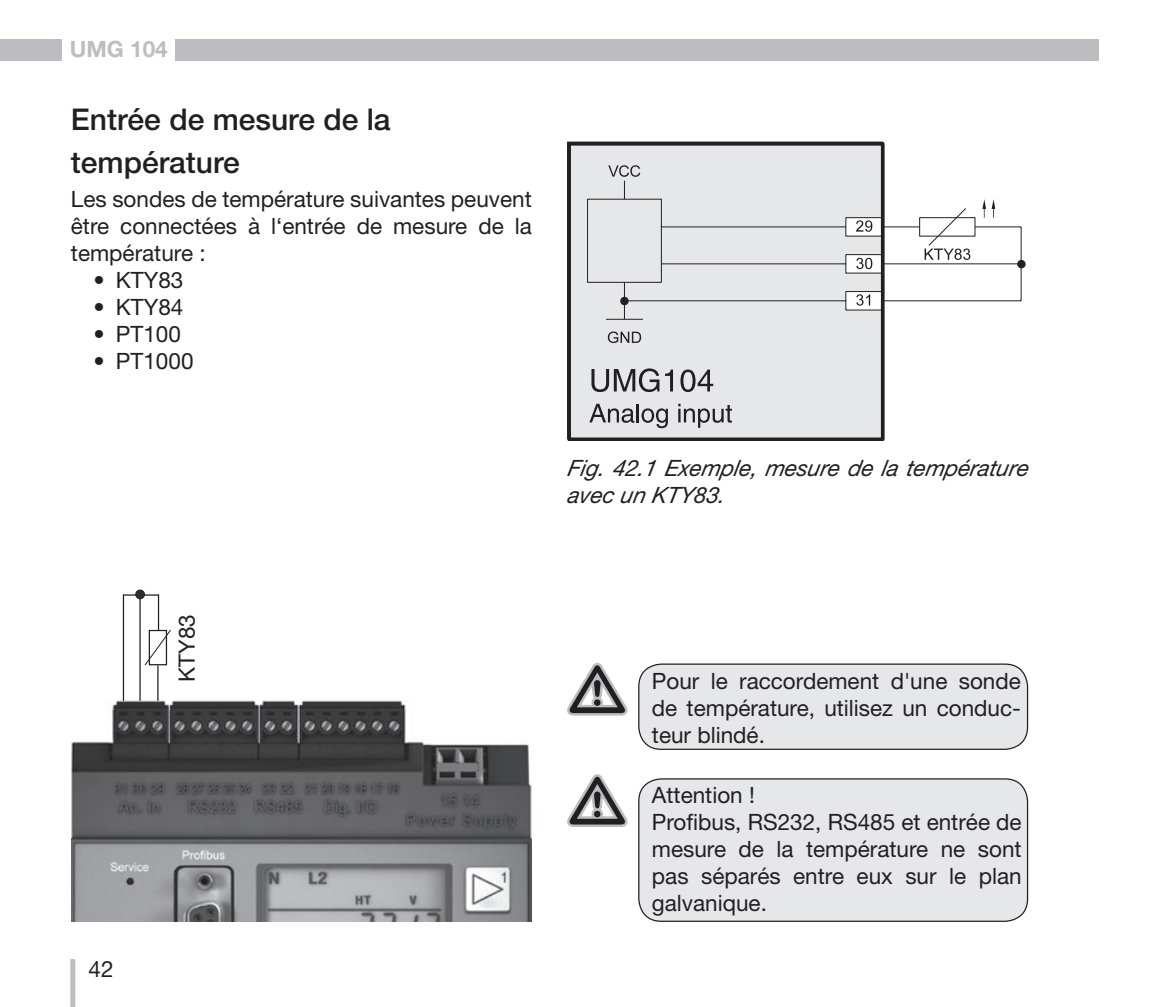
<style>
.page{position:relative;width:1170px;height:1007px;background:#fff}
.page>*{position:absolute;margin:0;border:0;box-sizing:border-box;transform-origin:0 0}
.t1{font:500 30px/43px "Helvetica Neue LT";color:#231f20}
.t2{font:22.5px/27px "Helvetica Neue LT";color:#231f20;text-align:justify}
.t3{font:italic 22.5px/27px "Helvetica Neue LT";color:#231f20}
.t4{font:700 22.5px "Helvetica Neue LT";color:#bcbdc0}
</style>
<div class="page">
<div style="left:70px;top:958px;width:5px;height:48px;background:#bcbdc0"></div>
<div style="left:175px;top:39px;width:923px;height:21px;background:#bcbdc0"></div>
<div style="left:0;top:39px;width:62px;height:21px;background:#bcbdc0"></div>
<div style="left:638px;top:664px;width:389px;height:85px;background:#e6e7e9;border-radius:22px"></div>
<div style="left:638px;top:663px;width:390px;height:86px;border:1px solid #231f20;border-radius:22px"></div>
<div style="left:1017px;top:260px;width:7px;height:8px;background:#231f20;border-radius:50%"></div>
<div style="left:1017px;top:260px;width:8px;height:8px;border:1px solid #231f20;border-radius:50%"></div>
<svg style="left:567px;top:142px;width:318px;height:299px;background:#cfcfd1"></svg>
<svg style="left:607px;top:331px;width:34px;height:12px"></svg>
<svg style="left:586px;top:165px;width:435px;height:155px"></svg>
<img style="left:71px;top:700px;width:460px;height:221px">
<hr style="left:139px;top:594px;width:2px;height:106px;background:#231f20">
<hr style="left:123px;top:594px;width:1px;height:106px;background:#231f20">
<hr style="left:123px;top:594px;width:36px;height:1px;background:#231f20">
<hr style="left:157px;top:665px;width:1px;height:35px;background:#231f20">
<hr style="left:158px;top:594px;width:1px;height:35px;background:#231f20">
<svg style="left:144px;top:629px;width:27px;height:37px"></svg>
<div style="left:136px;top:590px;width:8px;height:8px;background:#2f2d2e;border-radius:50%"></div>
<div style="left:136px;top:590px;width:8px;height:8px;border:1px solid #231f20;border-radius:50%"></div>
<div style="left:638px;top:778px;width:389px;height:143px;background:#e6e7e9;border-radius:22px"></div>
<div style="left:638px;top:778px;width:390px;height:143px;border:1px solid #231f20;border-radius:22px"></div>
<svg style="left:567px;top:662px;width:61px;height:54px"></svg>
<svg style="left:567px;top:774px;width:61px;height:53px"></svg>
<p class="t4" style="left:70px;top:35px;width:99px">UMG 104</p>
<h1 class="t1" style="left:71px;top:97px;width:321px">Entrée de mesure de la température</h1>
<p class="t2" style="left:71px;top:185px;width:462px">Les sondes de température suivantes peuvent être connectées à l‘entrée de mesure de la température :</p>
<p class="t2" style="left:93px;top:266px;width:92px">• KTY83</p>
<p class="t2" style="left:93px;top:293px;width:92px">• KTY84</p>
<p class="t2" style="left:93px;top:320px;width:89px">• PT100</p>
<p class="t2" style="left:93px;top:347px;width:102px">• PT1000</p>
<p class="t3" style="left:567px;top:454px;width:467px">Fig . 42.1 Exemp le, mesure de la temp érature avec un KTY83.</p>
<p class="t2" style="left:173px;top:681px;width:69px;rotate:-90deg">KTY83</p>
<p class="t2" style="left:89px;top:954px;width:27px">42</p>
<p class="t2" style="left:652px;top:667px;width:370px">Pour le raccordement d'une sonde de température, utilisez un conduc&shy;teur blindé.</p>
<p class="t2" style="left:652px;top:780px;width:371px;text-align:left">Attention !<br>Profibus, RS232, RS485 et entrée de mesure de la température ne sont pas séparés entre eux sur le plan galvanique.</p>
</div>
